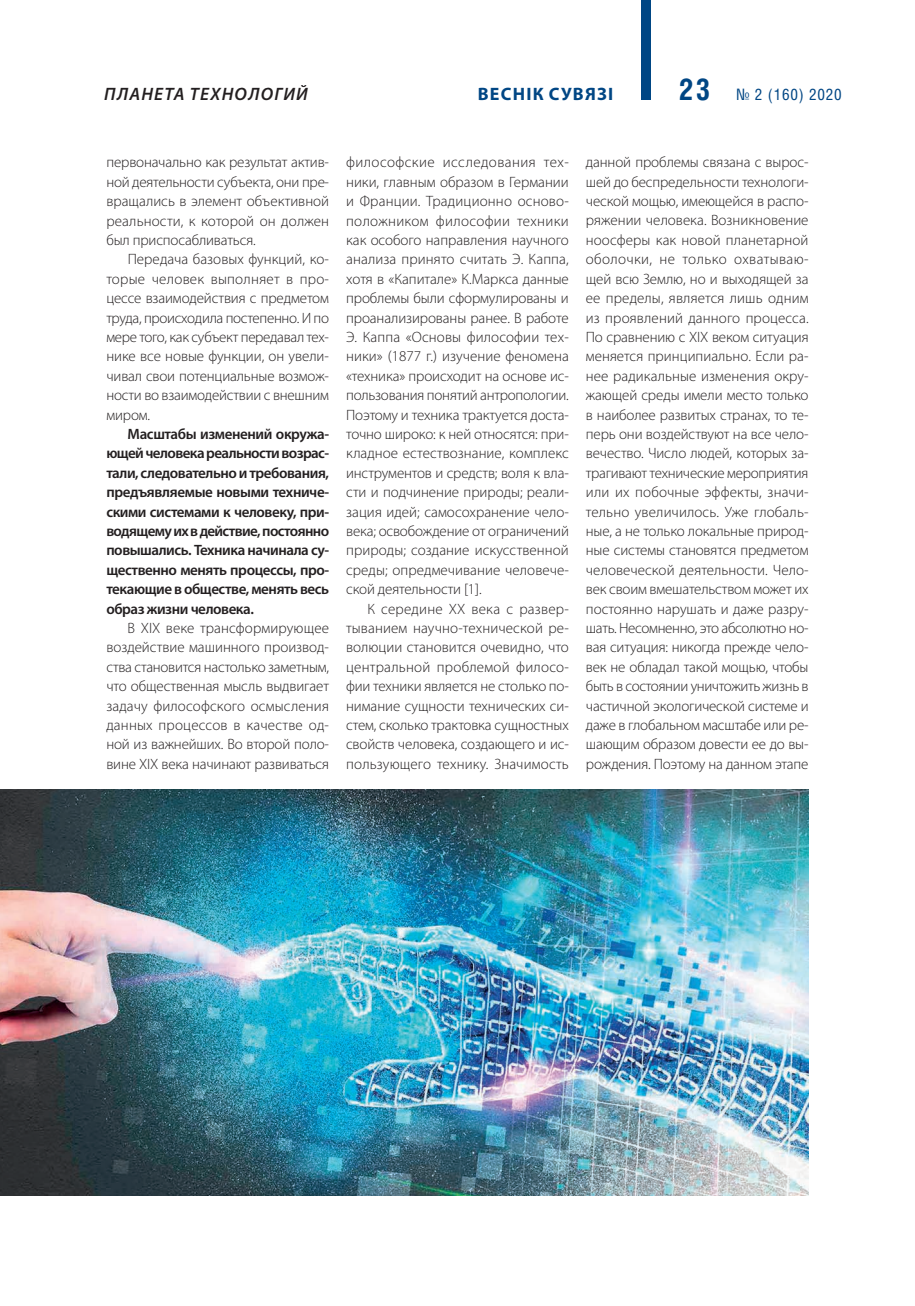
<style>
.page{position:relative;width:915px;height:1306px;background:#fff}
.page>*{position:absolute;margin:0;border:0;box-sizing:border-box;transform-origin:0 0}
.t1{font:italic 600 18px "Myriad Pro";letter-spacing:.07em;color:#231f20}
.t2{font:700 18px "Myriad Pro";letter-spacing:.07em;color:#004684}
.t3{font:15.75px "Helios Cond C";letter-spacing:.05em;color:#004684}
._000_Text_OSNOV{font:300 15px/19.4px "Myriad Pro";letter-spacing:-.01em;color:#231f20;text-align:justify}
._000_Text_OSNOV-2{font:600 15px/19.4px "Myriad Pro";letter-spacing:-.03em;color:#231f20;text-align:justify}
.s1{font-weight:700;font-size:30px}
</style>
<div class="page">
<img style="left:0;top:789px;width:808px;height:406px">
<div style="left:641px;top:0;width:10px;height:100px;background:#004684"></div>
<p class="t1" style="left:104px;top:82px;width:205px">ПЛАНЕТА ТЕХНОЛОГИЙ</p>
<p class="t2" style="left:477px;top:82px;width:137px">ВЕСНIК СУВЯЗI</p>
<p class="t3" style="left:678px;top:84px;width:164px"><span class="s1">23</span> № 2 (160) 2020</p>
<p class="_000_Text_OSNOV" style="left:106px;top:153px;width:224px">первоначально как результат актив&shy;ной деятельности субъекта, они пре&shy;вращались в элемент объективной реальности, к которой он должен был приспосабливаться.</p>
<p class="_000_Text_OSNOV" style="left:106px;top:250px;width:224px;text-indent:21px">Передача базовых функций, ко&shy;торые человек выполняет в про&shy;цессе взаимодействия с предметом труда, происходила постепенно. И по мере того, как субъект передавал тех&shy;нике все новые функции, он увели&shy;чивал свои потенциальные возмож&shy;ности во взаимодействии с внешним миром.</p>
<p class="_000_Text_OSNOV-2" style="left:106px;top:424px;width:224px;text-indent:21px">Масштабы изменений окружа&shy;ющей человека реальности возрас&shy;тали, следовательно и требования, предъявляемые новыми техниче&shy;скими системами к человеку, при&shy;водящему их в действие, постоянно повышались. Техника начинала су&shy;щественно менять процессы, про&shy;текающие в обществе, менять весь образ жизни человека.</p>
<p class="_000_Text_OSNOV" style="left:106px;top:618px;width:224px;text-indent:21px">В XIX веке трансформирующее воздействие машинного производ&shy;ства становится настолько заметным, что общественная мысль выдвигает задачу философского осмысления данных процессов в качестве од&shy;ной из важнейших. Во второй поло&shy;вине XIX века начинают развиваться</p>
<p class="_000_Text_OSNOV" style="left:346px;top:153px;width:224px">философские исследования тех&shy;ники, главным образом в Германии и Франции. Традиционно осново&shy;положником философии техники как особого направления научного анализа принято считать Э. Каппа, хотя в «Капитале» К.Маркса данные проблемы были сформулированы и проанализированы ранее. В работе Э. Каппа «Основы философии тех&shy;ники» (1877 г.) изучение феномена «техника» происходит на основе ис&shy;пользования понятий антропологии.<br>Поэтому и техника трактуется доста&shy;точно широко: к ней относятся: при&shy;кладное естествознание, комплекс инструментов и средств; воля к вла&shy;сти и подчинение природы; реали&shy;зация идей; самосохранение чело&shy;века; освобождение от ограничений природы; создание искусственной среды; опредмечивание человече&shy;ской деятельности [1].</p>
<p class="_000_Text_OSNOV" style="left:346px;top:599px;width:224px;text-indent:21px">К середине XX века с развер&shy;тыванием научно-технической ре&shy;волюции становится очевидно, что центральной проблемой филосо&shy;фии техники является не столько по&shy;нимание сущности технических си&shy;стем, сколько трактовка сущностных свойств человека, создающего и ис&shy;пользующего технику. Значимость</p>
<p class="_000_Text_OSNOV" style="left:585px;top:153px;width:224px">данной проблемы связана с вырос&shy;шей до беспредельности технологи&shy;ческой мощью, имеющейся в распо&shy;ряжении человека. Возникновение ноосферы как новой планетарной оболочки, не только охватываю&shy;щей всю Землю, но и выходящей за ее пределы, является лишь одним из проявлений данного процесса.<br>По сравнению с XIX веком ситуация меняется принципиально. Если ра&shy;нее радикальные изменения окру&shy;жающей среды имели место только в наиболее развитых странах, то те&shy;перь они воздействуют на все чело&shy;вечество. Число людей, которых за&shy;трагивают технические мероприятия или их побочные эффекты, значи&shy;тельно увеличилось. Уже глобаль&shy;ные, а не только локальные природ&shy;ные системы становятся предметом человеческой деятельности. Чело&shy;век своим вмешательством может их постоянно нарушать и даже разру&shy;шать. Несомненно, это абсолютно но&shy;вая ситуация: никогда прежде чело&shy;век не обладал такой мощью, чтобы быть в состоянии уничтожить жизнь в частичной экологической системе и даже в глобальном масштабе или ре&shy;шающим образом довести ее до вы&shy;рождения. Поэтому на данном этапе</p>
</div>
